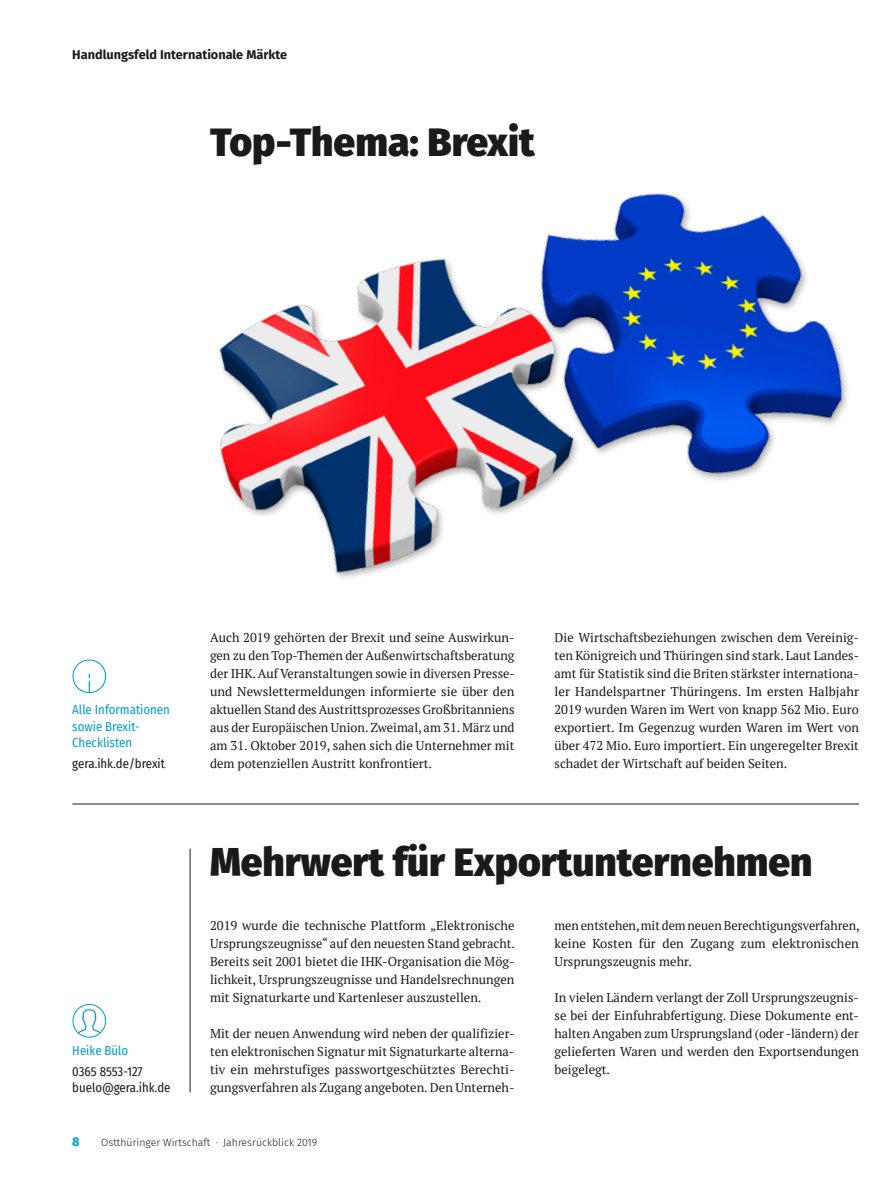
<style>
.page{position:relative;width:893px;height:1191px;background:#fff}
.page>*{position:absolute;margin:0;border:0;box-sizing:border-box;transform-origin:0 0}
.t1{font:900 39px "Fira Sans";color:#1a1a18}
.t2{font:12.75px/18px "PT Serif";color:#1a1a18;text-align:justify}
.t3{font:12.75px/16.5px "Fira Sans Condensed";color:#009dd4}
.t4{font:12.75px/16.5px "Fira Sans Condensed";color:#1a1a18}
.t5{font:700 12.75px "Fira Sans";color:#1a1a18}
.t6{font:700 12.75px "Fira Sans";color:#009dd4}
.t7{font:300 10.5px "Fira Sans";color:#1a1a18}
</style>
<div class="page">
<img style="left:219px;top:193px;width:628px;height:385px">
<hr style="left:72px;top:803px;width:787px;height:1px;background:#1a1a18">
<svg style="left:75px;top:1008px;width:28px;height:29px"></svg>
<div style="left:72px;top:1003px;width:34px;height:34px;border:1px solid #009dd4;border-radius:50%"></div>
<svg style="left:72px;top:659px;width:34px;height:34px"></svg>
<hr style="left:190px;top:848px;width:1px;height:244px;background:#1a1a18">
<p class="t5" style="left:72px;top:44px;width:216px">Handlungsfeld Internationale Märkte</p>
<h1 class="t1" style="left:210px;top:107px;width:326px">Top-Thema: Brexit</h1>
<p class="t3" style="left:72px;top:701px;width:99px">Alle Informationen sowie Brexit-<br>Checklisten</p>
<p class="t4" style="left:72px;top:755px;width:94px">gera.ihk.de/brexit</p>
<p class="t3" style="left:72px;top:1042px;width:58px">Heike Bülo</p>
<p class="t4" style="left:72px;top:1062px;width:100px">0365 8553-127 buelo@gera.ihk.de</p>
<p class="t2" style="left:210px;top:628px;width:306px">Auch 2019 gehörten der Brexit und seine Auswirkun&shy;gen zu den Top-Themen der Außenwirtschaftsberatung der IHK. Auf Veranstaltungen sowie in diversen Presse&shy;und Newslettermeldungen informierte sie über den aktuellen Stand des Austrittsprozesses Großbritanniens aus der Europäischen Union. Zweimal, am 31. März und am 31. Oktober 2019, sahen sich die Unternehmer mit dem potenziellen Austritt konfrontiert.</p>
<p class="t2" style="left:554px;top:628px;width:306px">Die Wirtschaftsbeziehungen zwischen dem Vereinig&shy;ten Königreich und Thüringen sind stark. Laut Landes&shy;amt für Statistik sind die Briten stärkster internationa&shy;ler Handelspartner Thüringens. Im ersten Halbjahr 2019 wurden Waren im Wert von knapp 562 Mio. Euro exportiert. Im Gegenzug wurden Waren im Wert von über 472 Mio. Euro importiert. Ein ungeregelter Brexit schadet der Wirtschaft auf beiden Seiten.</p>
<h1 class="t1" style="left:210px;top:827px;width:604px">Mehrwert für Exportunternehmen</h1>
<p class="t2" style="left:210px;top:916px;width:306px">2019 wurde die technische Plattform „Elektronische Ursprungszeugnisse“ auf den neuesten Stand gebracht.<br>Bereits seit 2001 bietet die IHK-Organisation die Mög&shy;lichkeit, Ursprungszeugnisse und Handelsrechnungen mit Signaturkarte und Kartenleser auszustellen.</p>
<p class="t2" style="left:210px;top:1024px;width:306px">Mit der neuen Anwendung wird neben der qualifizier&shy;ten elektronischen Signatur mit Signaturkarte alterna&shy;tiv ein mehrstufiges passwortgeschütztes Berechti&shy;gungsverfahren als Zugang angeboten. Den Unterneh-</p>
<p class="t2" style="left:554px;top:916px;width:307px">men entstehen, mit dem neuen Berechtigungsverfahren, keine Kosten für den Zugang zum elektronischen Ursprungszeugnis mehr.</p>
<p class="t2" style="left:554px;top:988px;width:306px">In vielen Ländern verlangt der Zoll Ursprungszeugnis&shy;se bei der Einfuhrabfertigung. Diese Dokumente ent&shy;halten Angaben zum Ursprungsland (oder -ländern) der gelieferten Waren und werden den Exportsendungen beigelegt.</p>
<p class="t6" style="left:72px;top:1131px;width:9px">8</p>
<p class="t7" style="left:101px;top:1135px;width:218px">Ostthüringer Wirtschaft · Jahresrückblick 2019</p>
</div>
